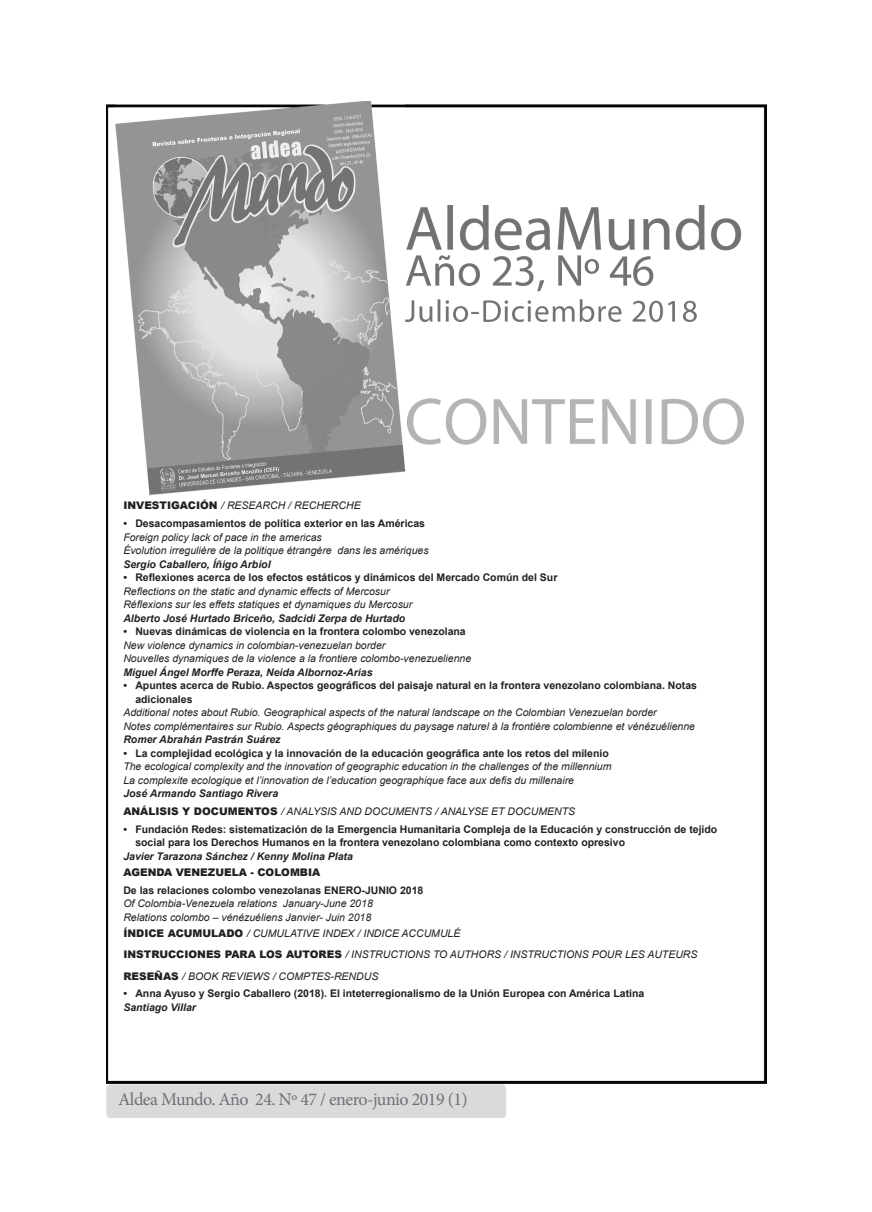
<style>
.page{position:relative;width:872px;height:1212px;background:#fff}
.page>*{position:absolute;margin:0;border:0;box-sizing:border-box;transform-origin:0 0}
.t1{font:18px "Minion Pro";letter-spacing:-.03em;color:#6f7073}
.t2{font:italic 10.5px/13.5px "Arial";color:#231f20}
.t3{font:700 10.5px/13.5px "Arial";color:#231f20}
.t4{font:italic 700 10.5px "Arial";color:#231f20}
.t5{font:900 10.5px "Arial";color:#231f20}
.s1{font-weight:900;font-style:normal}
.s2{font-weight:700}
</style>
<div class="page">
<img style="left:106px;top:102px;width:661px;height:982px">
<div style="left:106px;top:1084px;width:400px;height:34px;background:#d9dadb;border-radius:4px"></div>
<p class="t2" style="left:123px;top:499px;width:239px"><span class="s1">INVESTIGACIÓN</span> / RESEARCH / RECHERCHE</p>
<p class="t3" style="left:123px;top:517px;width:303px">• Desacompasamientos de política exterior en las Américas</p>
<p class="t2" style="left:123px;top:530px;width:307px">Foreign policy lack of pace in the americas<br>Évolution irregulière de la politique étrangère dans les amériques</p>
<p class="t4" style="left:123px;top:557px;width:149px">Sergio Caballero, Íñigo Arbiol</p>
<p class="t3" style="left:123px;top:571px;width:435px">• Reflexiones acerca de los efectos estáticos y dinámicos del Mercado Común del Sur</p>
<p class="t2" style="left:123px;top:584px;width:290px">Reflections on the static and dynamic effects of Mercosur<br>Réflexions sur les effets statiques et dynamiques du Mercosur</p>
<p class="t4" style="left:123px;top:611px;width:283px">Alberto José Hurtado Briceño, Sadcidi Zerpa de Hurtado</p>
<p class="t3" style="left:123px;top:625px;width:344px">• Nuevas dinámicas de violencia en la frontera colombo venezolana</p>
<p class="t2" style="left:123px;top:638px;width:349px">New violence dynamics in colombian-venezuelan border<br>Nouvelles dynamiques de la violence a la frontiere colombo-venezuelienne</p>
<p class="t4" style="left:123px;top:665px;width:251px">Miguel Ángel Morffe Peraza, Neida Albornoz-Arias</p>
<p class="t3" style="left:135px;top:679px;width:563px;text-indent:-12px">• Apuntes acerca de Rubio. Aspectos geográficos del paisaje natural en la frontera venezolano colombiana. Notas adicionales</p>
<p class="t2" style="left:123px;top:706px;width:573px">Additional notes about Rubio. Geographical aspects of the natural landscape on the Colombian Venezuelan border<br>Notes complémentaires sur Rubio. Aspects géographiques du paysage naturel à la frontière colombienne et vénézuélienne</p>
<p class="t4" style="left:123px;top:732px;width:159px">Romer Abrahán Pastrán Suárez</p>
<p class="t3" style="left:123px;top:747px;width:487px">• La complejidad ecológica y la innovación de la educación geográfica ante los retos del milenio</p>
<p class="t2" style="left:123px;top:760px;width:489px">The ecological complexity and the innovation of geographic education in the challenges of the millennium<br>La complexite ecologique et l’innovation de l’education geographique face aux defis du millenaire</p>
<p class="t2" style="left:123px;top:785px;width:453px;line-height:17.7px"><span class="s2">José Armando Santiago Rivera<br></span><span class="s1">ANÁLISIS Y DOCUMENTOS</span> / ANALYSIS AND DOCUMENTS / ANALYSE ET DOCUMENTS</p>
<p class="t3" style="left:135px;top:823px;width:583px;text-indent:-12px">• Fundación Redes: sistematización de la Emergencia Humanitaria Compleja de la Educación y construcción de tejido social para los Derechos Humanos en la frontera venezolano colombiana como contexto opresivo</p>
<p class="t4" style="left:123px;top:849px;width:231px">Javier Tarazona Sánchez / Kenny Molina Plata</p>
<p class="t5" style="left:123px;top:865px;width:198px">AGENDA VENEZUELA - COLOMBIA</p>
<p class="t3" style="left:123px;top:884px;width:301px">De las relaciones colombo venezolanas ENERO-JUNIO 2018</p>
<p class="t2" style="left:123px;top:897px;width:251px">Of Colombia-Venezuela relations January-June 2018<br>Relations colombo – vénézuéliens Janvier- Juin 2018</p>
<p class="t2" style="left:123px;top:923px;width:575px;line-height:20.5px"><span class="s1">ÍNDICE ACUMULADO</span> / CUMULATIVE INDEX / INDICE ACCUMULÉ<br><span class="s1">INSTRUCCIONES PARA LOS AUTORES</span> / INSTRUCTIONS TO AUTHORS / INSTRUCTIONS POUR LES AUTEURS</p>
<p class="t2" style="left:123px;top:969px;width:256px"><span class="s1">RESEÑAS</span> / BOOK REVIEWS / COMPTES-RENDUS</p>
<p class="t3" style="left:123px;top:987px;width:522px">• Anna Ayuso y Sergio Caballero (2018). El inteterregionalismo de la Unión Europea con América Latina</p>
<p class="t4" style="left:123px;top:1000px;width:74px">Santiago Villar</p>
<h1 class="t1" style="left:118px;top:1087px;width:351px">Aldea Mundo. Año 24. Nº 47 / enero-junio 2019 (1)</h1>
</div>
